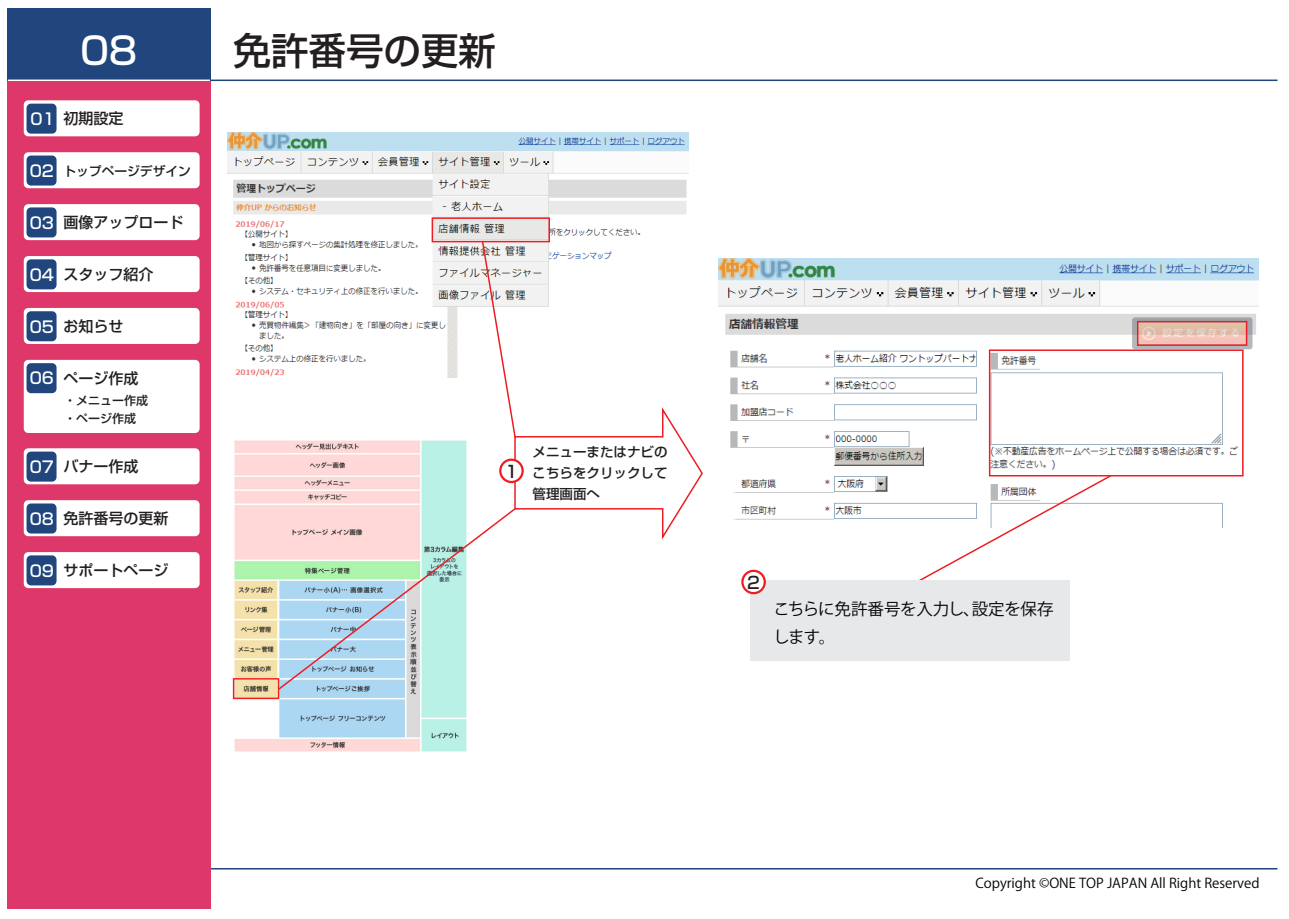
<style>
.page{position:relative;width:1289px;height:919px;background:#fff}
.page>*{position:absolute;margin:0;border:0;box-sizing:border-box;transform-origin:0 0}
.t1{font:500 37.5px "Shin Go Pro";color:#231f20}
.t2{font:500 37.5px "Shin Go Pro";color:#fff}
.t3{font:500 16.8px "Shin Go Pro";color:#231f20}
.t4{font:16.5px/28.5px "Koz Go Pr 6 N";letter-spacing:-.02em;color:#030303}
.t5{font:500 15px "Shin Go Pro";color:#231f20}
.t6{font:13.5px "Koz Go Pr 6 N";color:#030303}
.t7{font:500 13.5px/21px "Shin Go Pro";color:#231f20;text-align:justify}
.t8{font:500 12.75px "Shin Go Pro";color:#231f20}
.t9{font:500 12px/18px "Shin Go Pro";color:#231f20}
.s1{font-size:15.9px;color:#fff}
</style>
<div class="page">
<img style="left:718px;top:258px;width:540px;height:262px">
<img style="left:227px;top:133px;width:461px;height:84px">
<hr style="left:10px;top:867px;width:1267px;height:2px;background:#20467d">
<div style="left:8px;top:8px;width:203px;height:900px;background:#de3769"></div>
<div style="left:8px;top:8px;width:203px;height:72px;background:#20467d"></div>
<hr style="left:10px;top:80px;width:1267px;height:1px;background:#20467d">
<hr style="left:8px;top:80px;width:202px;height:1px;background:#fff">
<div style="left:24px;top:100px;width:176px;height:36px;background:#fff;border-radius:4px"></div>
<div style="left:27px;top:104px;width:30px;height:30px;background:#20467d;border-radius:4px"></div>
<div style="left:24px;top:152px;width:176px;height:36px;background:#fff;border-radius:4px"></div>
<div style="left:27px;top:155px;width:30px;height:30px;background:#20467d;border-radius:4px"></div>
<div style="left:24px;top:204px;width:176px;height:36px;background:#fff;border-radius:4px"></div>
<div style="left:27px;top:207px;width:30px;height:30px;background:#20467d;border-radius:4px"></div>
<div style="left:24px;top:256px;width:176px;height:36px;background:#fff;border-radius:4px"></div>
<div style="left:27px;top:259px;width:30px;height:30px;background:#20467d;border-radius:4px"></div>
<div style="left:24px;top:308px;width:176px;height:36px;background:#fff;border-radius:4px"></div>
<div style="left:27px;top:311px;width:30px;height:30px;background:#20467d;border-radius:4px"></div>
<div style="left:24px;top:360px;width:176px;height:73px;background:#fff;border-radius:4px"></div>
<div style="left:27px;top:363px;width:30px;height:30px;background:#20467d;border-radius:4px"></div>
<div style="left:24px;top:448px;width:176px;height:36px;background:#fff;border-radius:4px"></div>
<div style="left:27px;top:451px;width:30px;height:30px;background:#20467d;border-radius:4px"></div>
<div style="left:24px;top:500px;width:176px;height:36px;background:#fff;border-radius:4px"></div>
<div style="left:27px;top:503px;width:30px;height:30px;background:#20467d;border-radius:4px"></div>
<div style="left:24px;top:552px;width:176px;height:36px;background:#fff;border-radius:4px"></div>
<div style="left:27px;top:555px;width:30px;height:30px;background:#20467d;border-radius:4px"></div>
<img style="left:234px;top:699px;width:233px;height:53px">
<svg style="left:233px;top:217px;width:470px;height:482px"></svg>
<svg style="left:912px;top:321px;width:335px;height:264px"></svg>
<div style="left:750px;top:580px;width:319px;height:81px;background:#e7e8e9"></div>
<svg style="left:500px;top:459px;width:22px;height:23px"></svg>
<div style="left:499px;top:458px;width:24px;height:25px;border:2px solid #ee1d23;border-radius:50%"></div>
<svg style="left:742px;top:570px;width:22px;height:23px"></svg>
<div style="left:741px;top:569px;width:24px;height:25px;border:2px solid #ee1d23;border-radius:50%"></div>
<h1 class="t2" style="left:80px;top:20px;width:58px">08</h1>
<h1 class="t1" style="left:233px;top:20px;width:264px">免許番号の更新</h1>
<p class="t5" style="left:31px;top:106px;width:94px"><span class="s1">01</span> 初期設定</p>
<p class="t8" style="left:30px;top:161px;width:163px"><span class="s1">02</span> トップページデザイン</p>
<p class="t5" style="left:30px;top:210px;width:155px"><span class="s1">03</span> 画像アップロード</p>
<p class="t5" style="left:30px;top:262px;width:125px"><span class="s1">04</span> スタッフ紹介</p>
<p class="t5" style="left:30px;top:314px;width:95px"><span class="s1">05</span> お知らせ</p>
<p class="t5" style="left:30px;top:365px;width:110px"><span class="s1">06</span> ページ作成</p>
<p class="t9" style="left:64px;top:390px;width:85px">・メニュー作成・ページ作成</p>
<p class="t5" style="left:30px;top:454px;width:110px"><span class="s1">07</span> バナー作成</p>
<p class="t5" style="left:30px;top:506px;width:140px"><span class="s1">08</span> 免許番号の更新</p>
<p class="t5" style="left:30px;top:558px;width:140px"><span class="s1">09</span> サポートページ</p>
<p class="t3" style="left:505px;top:457px;width:14px">1</p>
<p class="t7" style="left:532px;top:439px;width:136px">メニューまたはナビのこちらをクリックして管理画面へ</p>
<p class="t3" style="left:747px;top:568px;width:14px">2</p>
<p class="t4" style="left:773px;top:594px;width:282px">こちらに免許番号を入力し、設定を保存します。</p>
<p class="t6" style="left:975px;top:874px;width:285px">Copyright ©ONE TOP JAPAN All Right Reserved</p>
</div>
